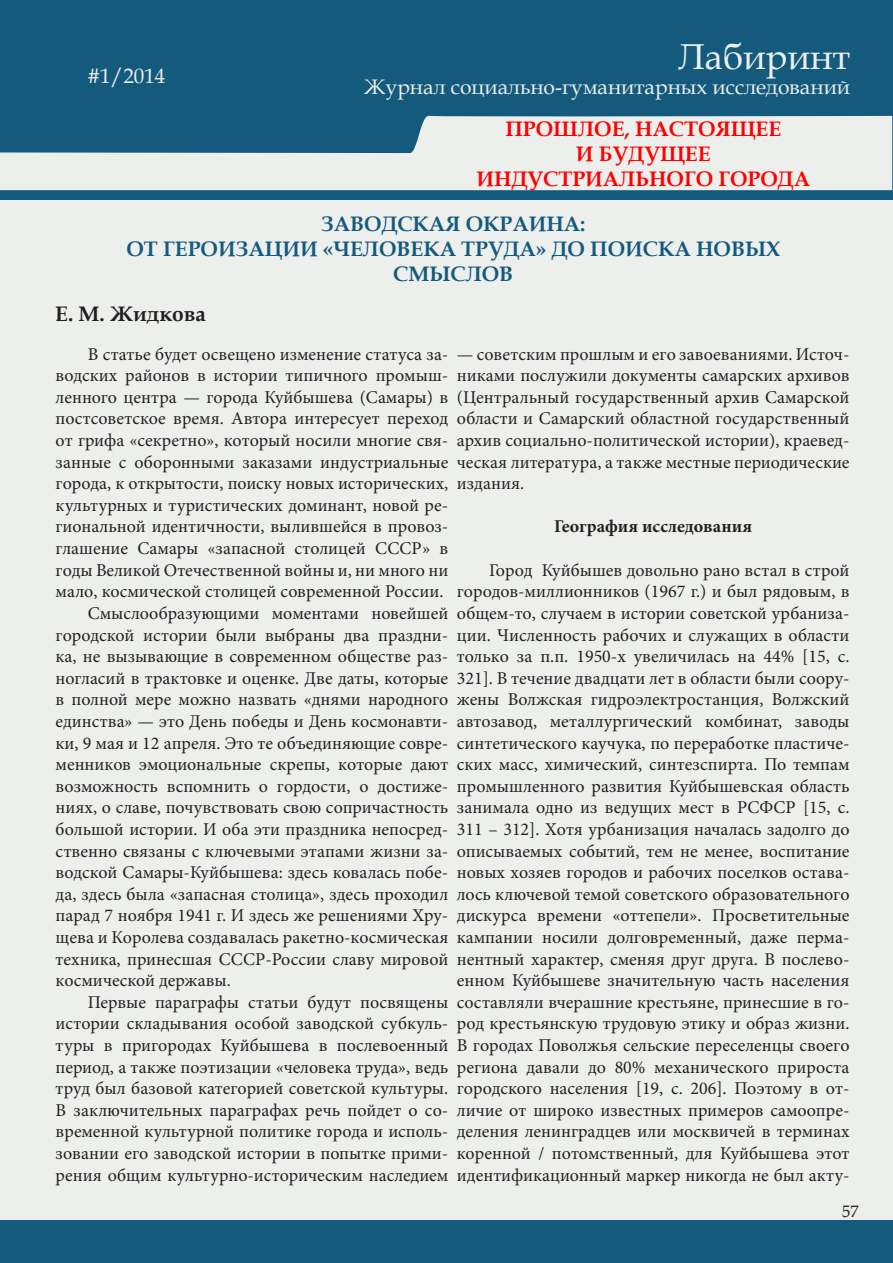
<style>
.page{position:relative;width:893px;height:1263px;background:#fff}
.page>*{position:absolute;margin:0;border:0;box-sizing:border-box;transform-origin:0 0}
.t1{font:36px "Book Antiqua";color:#edefed}
.t2{font:700 21px/25.2px "Book Antiqua";color:#145a7d;text-align:center}
.t3{font:21px "Book Antiqua";color:#edefed}
.t4{font:700 21px "Book Antiqua";color:#f00}
.t5{font:700 21px "Book Antiqua";color:#231f20}
.t6{font:18px/21.6px "Minion Pro";color:#231f20;text-align:justify}
.t7{font:700 18px "Minion Pro";color:#231f20}
.t8{font:16.5px "Book Antiqua";color:#231f20}
</style>
<div class="page">
<div style="left:0;top:1px;width:892px;height:1261px;background:#145a7d"></div>
<hr style="left:0;top:200px;width:1px;height:1020px;background:#edefed">
<div style="left:1px;top:200px;width:891px;height:1020px;background:#edefed"></div>
<svg style="left:0;top:115px;width:892px;height:75px;fill:#edefed"></svg>
<p class="t3" style="left:87px;top:61px;width:79px">#1/2014</p>
<p class="t1" style="left:678px;top:31px;width:173px">Лабиринт</p>
<p class="t3" style="left:364px;top:72px;width:487px">Журнал социально-гуманитарных исследований</p>
<p class="t4" style="left:505px;top:114px;width:277px">ПРОШЛОЕ, НАСТОЯЩЕЕ</p>
<p class="t4" style="left:576px;top:139px;width:136px">И БУДУЩЕЕ</p>
<p class="t4" style="left:477px;top:165px;width:335px">ИНДУСТРИАЛЬНОГО ГОРОДА</p>
<p class="t2" style="left:321px;top:211px;width:266px">ЗАВОДСКАЯ ОКРАИНА:</p>
<p class="t2" style="left:126px;top:236px;width:655px">ОТ ГЕРОИЗАЦИИ «ЧЕЛОВЕКА ТРУДА» ДО ПОИСКА НОВЫХ<br>СМЫСЛОВ</p>
<p class="t5" style="left:55px;top:300px;width:152px">Е. М. Жидкова</p>
<p class="t6" style="left:56px;top:343px;width:394px;text-indent:32px">В статье будет освещено изменение статуса за&shy;водских районов в истории типичного промыш&shy;ленного центра — города Куйбышева (Самары) в постсоветское время. Автора интересует переход от грифа «секретно», который носили многие свя&shy;занные с оборонными заказами индустриальные города, к открытости, поиску новых исторических, культурных и туристических доминант, новой ре&shy;гиональной идентичности, вылившейся в провоз&shy;глашение Самары «запасной столицей СССР» в годы Великой Отечественной войны и, ни много ни мало, космической столицей современной России.</p>
<p class="t6" style="left:56px;top:602px;width:394px;text-indent:32px">Смыслообразующими моментами новейшей городской истории были выбраны два праздни&shy;ка, не вызывающие в современном обществе раз&shy;ногласий в трактовке и оценке. Две даты, которые в полной мере можно назвать «днями народного единства» — это День победы и День космонавти&shy;ки, 9 мая и 12 апреля. Это те объединяющие совре&shy;менников эмоциональные скрепы, которые дают возможность вспомнить о гордости, о достиже&shy;ниях, о славе, почувствовать свою сопричастность большой истории. И оба эти праздника непосред&shy;ственно связаны с ключевыми этапами жизни за&shy;водской Самары-Куйбышева: здесь ковалась побе&shy;да, здесь была «запасная столица», здесь проходил парад 7 ноября 1941 г. И здесь же решениями Хру&shy;щева и Королева создавалась ракетно-космическая техника, принесшая СССР-России славу мировой космической державы.</p>
<p class="t6" style="left:56px;top:991px;width:394px;text-indent:32px">Первые параграфы статьи будут посвящены истории складывания особой заводской субкуль&shy;туры в пригородах Куйбышева в послевоенный период, а также поэтизации «человека труда», ведь труд был базовой категорией советской культуры.<br>В заключительных параграфах речь пойдет о со&shy;временной культурной политике города и исполь&shy;зовании его заводской истории в попытке прими&shy;рения общим культурно-историческим наследием</p>
<p class="t6" style="left:457px;top:343px;width:394px">— советским прошлым и его завоеваниями. Источ&shy;никами послужили документы самарских архивов (Центральный государственный архив Самарской области и Самарский областной государственный архив социально-политической истории), краевед&shy;ческая литература, а также местные периодические издания.</p>
<p class="t7" style="left:554px;top:514px;width:199px">География исследования</p>
<p class="t6" style="left:457px;top:559px;width:394px;text-indent:32px">Город Куйбышев довольно рано встал в строй городов-миллионников (1967 г.) и был рядовым, в общем-то, случаем в истории советской урбаниза&shy;ции. Численность рабочих и служащих в области только за п.п. 1950-х увеличилась на 44% [15, с.<br>321]. В течение двадцати лет в области были соору&shy;жены Волжская гидроэлектростанция, Волжский автозавод, металлургический комбинат, заводы синтетического каучука, по переработке пластиче&shy;ских масс, химический, синтезспирта. По темпам промышленного развития Куйбышевская область занимала одно из ведущих мест в РСФСР [15, с.<br>311 – 312]. Хотя урбанизация началась задолго до описываемых событий, тем не менее, воспитание новых хозяев городов и рабочих поселков остава&shy;лось ключевой темой советского образовательного дискурса времени «оттепели». Просветительные кампании носили долговременный, даже перма&shy;нентный характер, сменяя друг друга. В послево&shy;енном Куйбышеве значительную часть населения составляли вчерашние крестьяне, принесшие в го&shy;род крестьянскую трудовую этику и образ жизни.<br>В городах Поволжья сельские переселенцы своего региона давали до 80% механического прироста городского населения [19, с. 206]. Поэтому в от&shy;личие от широко известных примеров самоопре&shy;деления ленинградцев или москвичей в терминах коренной / потомственный, для Куйбышева этот идентификационный маркер никогда не был акту-</p>
<p class="t8" style="left:842px;top:1200px;width:18px">57</p>
</div>
